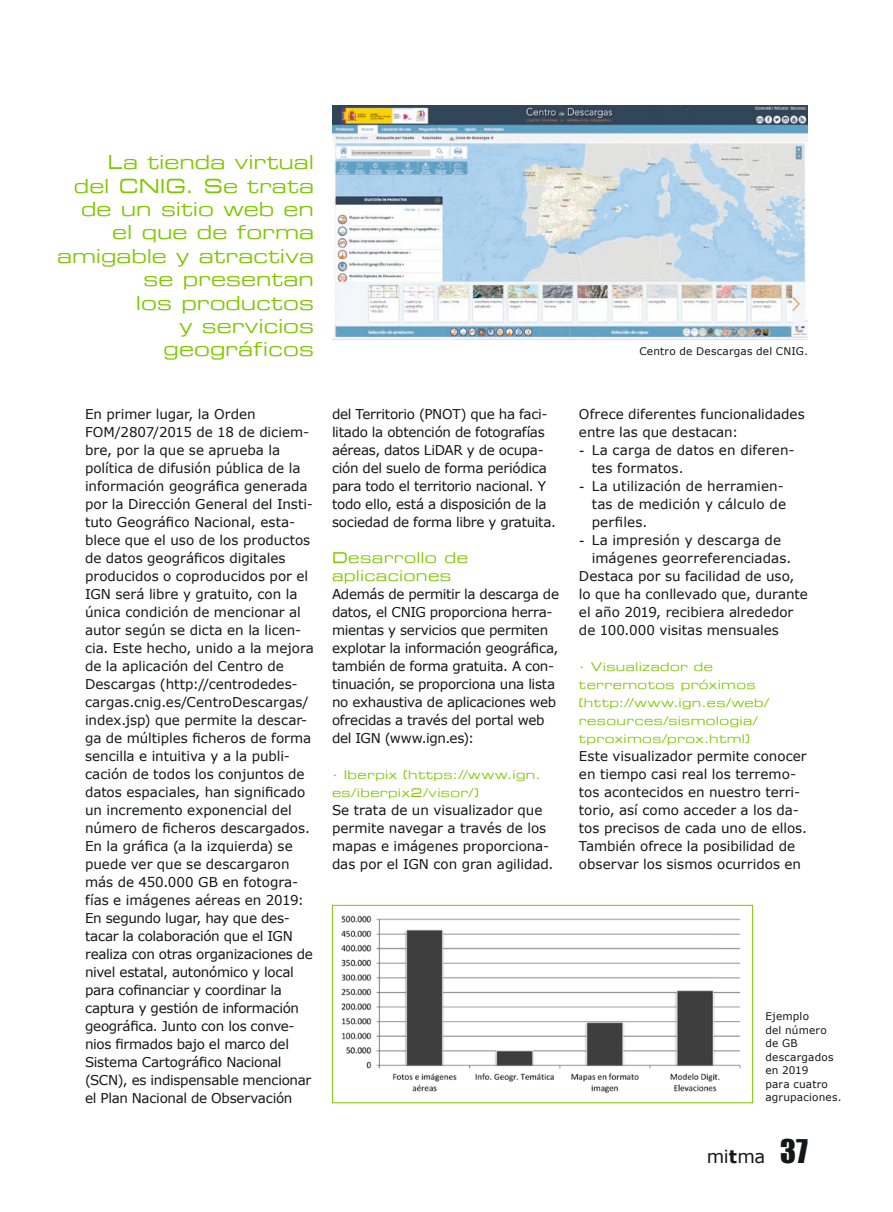
<style>
.page{position:relative;width:893px;height:1212px;background:#fff}
.page>*{position:absolute;margin:0;border:0;box-sizing:border-box;transform-origin:0 0}
.t1{font:19.5px/23.4px "Eurostile Extended";color:#80c700;text-align:right}
.t2{font:18px "Verdana";color:#151616}
.t3{font:15px/18px "Eurostile Extended";letter-spacing:.02em;color:#80c700}
.t4{font:13.5px/18px "Verdana";letter-spacing:-.005em;color:#151616}
.t5{font:12px/18px "Eurostile Extended";letter-spacing:.03em;color:#80c700}
.t6{font:10.5px/13.5px "Verdana";letter-spacing:.02em;color:#151616}
.s1{font-family:"Eurostile Extended"}
.s2{font-weight:700}
.s3{font-family:"Impact";font-size:30px}
</style>
<div class="page">
<img style="left:341px;top:915px;width:400px;height:178px">
<div style="left:332px;top:905px;width:421px;height:198px;border:1px solid #80c700"></div>
<img style="left:332px;top:105px;width:476px;height:233px">
<h1 class="t1" style="left:57px;top:150px;width:258px">La tienda virtual<br>del CNIG. Se trata de un sitio web en el que de forma amigable y atractiva se presentan<br>los productos<br>y servicios geográficos</h1>
<p class="t4" style="left:85px;top:405px;width:230px">En primer lugar, la Orden<br>FOM/2807/2015 de 18 de diciem&shy;bre, por la que se aprueba la política de difusión pública de la información geográfica generada por la Dirección General del Insti&shy;tuto Geográfico Nacional, esta&shy;blece que el uso de los productos de datos geográficos digitales producidos o coproducidos por el<br>IGN será libre y gratuito, con la única condición de mencionar al autor según se dicta en la licen&shy;cia. Este hecho, unido a la mejora de la aplicación del Centro de<br>Descargas (http://centrodedes&shy;cargas.cnig.es/CentroDescargas/ index.jsp) que permite la descar&shy;ga de múltiples ficheros de forma sencilla e intuitiva y a la publi&shy;cación de todos los conjuntos de datos espaciales, han significado un incremento exponencial del número de ficheros descargados.<br>En la gráfica (a la izquierda) se puede ver que se descargaron más de 450.000 GB en fotogra&shy;fías e imágenes aéreas en 2019:<br>En segundo lugar, hay que des&shy;tacar la colaboración que el IGN realiza con otras organizaciones de nivel estatal, autonómico y local para cofinanciar y coordinar la captura y gestión de información geográfica. Junto con los conve&shy;nios firmados bajo el marco del<br>Sistema Cartográfico Nacional (SCN), es indispensable mencionar el Plan Nacional de Observación</p>
<p class="t4" style="left:332px;top:405px;width:225px">del Territorio (PNOT) que ha faci&shy;litado la obtención de fotografías aéreas, datos LiDAR y de ocupa&shy;ción del suelo de forma periódica para todo el territorio nacional. Y todo ello, está a disposición de la sociedad de forma libre y gratuita.</p>
<p class="t3" style="left:332px;top:548px;width:138px">Desarrollo de aplicaciones</p>
<p class="t4" style="left:332px;top:585px;width:229px">Además de permitir la descarga de datos, el CNIG proporciona herra&shy;mientas y servicios que permiten explotar la información geográfica, también de forma gratuita. A con&shy;tinuación, se proporciona una lista no exhaustiva de aplicaciones web ofrecidas a través del portal web del IGN (www.ign.es):</p>
<p class="t5" style="left:332px;top:765px;width:210px">· Iberpix (https://www.ign. es/iberpix2/visor/)</p>
<p class="t4" style="left:332px;top:801px;width:223px">Se trata de un visualizador que permite navegar a través de los mapas e imágenes proporciona&shy;das por el IGN con gran agilidad.</p>
<p class="t6" style="left:639px;top:345px;width:170px">Centro de Descargas del CNIG.</p>
<p class="t4" style="left:579px;top:405px;width:227px">Ofrece diferentes funcionalidades entre las que destacan:</p>
<p class="t4" style="left:592px;top:441px;width:204px;text-indent:-13px"><span class="s1">-</span> La carga de datos en diferen&shy;tes formatos.</p>
<p class="t4" style="left:592px;top:477px;width:196px;text-indent:-13px"><span class="s1">-</span> La utilización de herramien&shy;tas de medición y cálculo de perfiles.</p>
<p class="t4" style="left:579px;top:531px;width:204px"><span class="s1">-</span> La impresión y descarga de</p>
<p class="t4" style="left:592px;top:549px;width:201px">imágenes georreferenciadas.</p>
<p class="t4" style="left:579px;top:567px;width:217px">Destaca por su facilidad de uso,</p>
<p class="t4" style="left:579px;top:585px;width:230px">lo que ha conllevado que, durante</p>
<p class="t4" style="left:579px;top:603px;width:216px">el año 2019, recibiera alrededor</p>
<p class="t4" style="left:579px;top:621px;width:201px">de 100.000 visitas mensuales</p>
<p class="t5" style="left:579px;top:657px;width:191px">· Visualizador de terremotos próximos (http://www.ign.es/web/ resources/sismologia/ tproximos/prox.html)</p>
<p class="t4" style="left:579px;top:747px;width:230px">Este visualizador permite conocer en tiempo casi real los terremo&shy;tos acontecidos en nuestro terri&shy;torio, así como acceder a los da&shy;tos precisos de cada uno de ellos.<br>También ofrece la posibilidad de observar los sismos ocurridos en</p>
<p class="t6" style="left:765px;top:1010px;width:78px">Ejemplo<br>del número de GB descargados en 2019<br>para cuatro agrupaciones.</p>
<h2 class="t2" style="left:707px;top:1145px;width:103px">mi<span class="s2">t</span>ma <span class="s3">37</span></h2>
</div>
